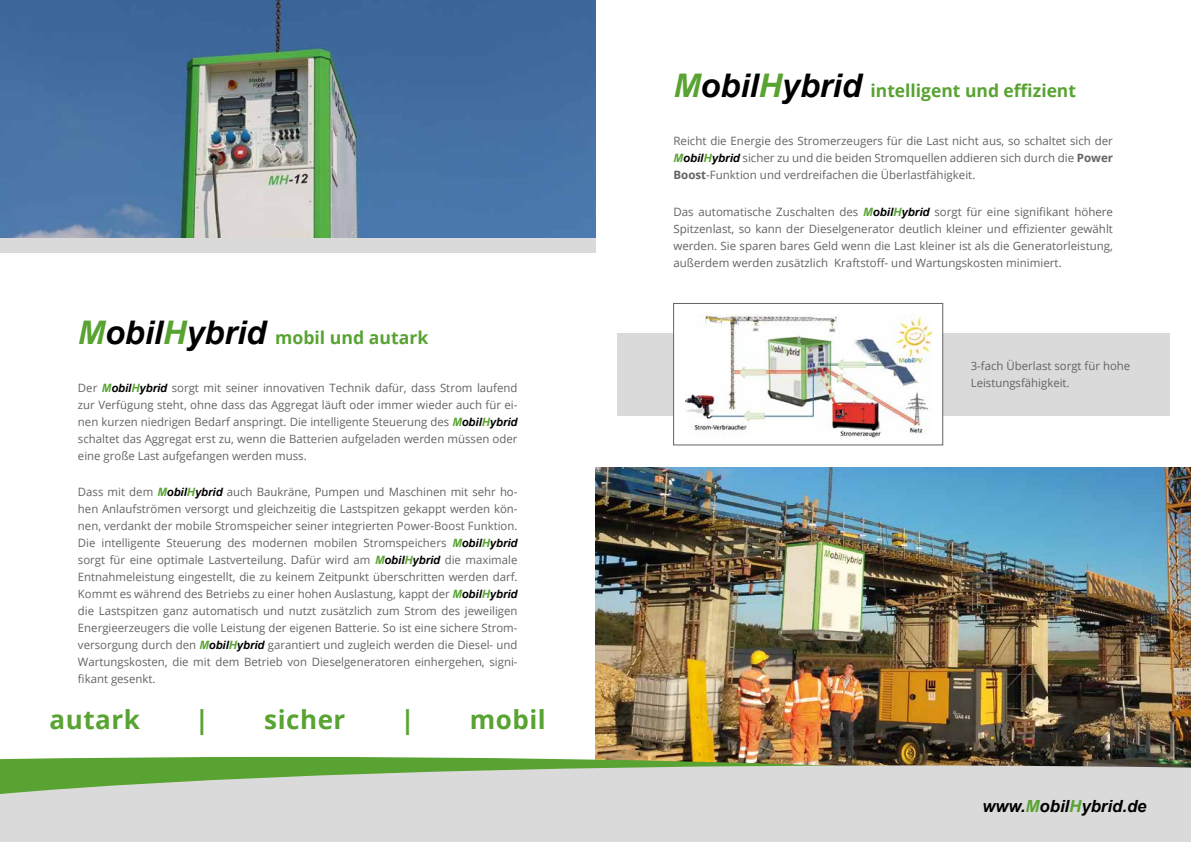
<style>
.page{position:relative;width:1191px;height:842px;background:#fff}
.page>*{position:absolute;margin:0;border:0;box-sizing:border-box;transform-origin:0 0}
.t1{font:700 26px "Open Sans";letter-spacing:.02em;color:#58a332}
.t2{font:700 17.6px "Open Sans";color:#58a332}
.t3{font:italic 700 16.7px "Arial";color:#000}
.t4{font:11.5px/17px "Open Sans";color:#646363;text-align:justify}
.s1{font-family:"Arial";font-style:italic;font-size:32.5px}
.s2{font-family:"Arial";font-style:italic;font-size:32.5px;color:#000}
.s3{font-family:"Arial";font-weight:700;font-style:italic;color:#58a332}
.s4{font-family:"Arial";font-weight:700;font-style:italic;color:#000}
.s5{font-weight:700}
.s6{color:#58a332}
</style>
<div class="page">
<img style="left:595px;top:468px;width:596px;height:289px">
<img style="left:0;top:0;width:595px;height:238px">
<div style="left:0;top:238px;width:595px;height:14px;background:#dadada"></div>
<img style="left:0;top:757px;width:1191px;height:8px">
<svg style="left:0;top:765px;width:1191px;height:77px;background:#cdd4ca"></svg>
<div style="left:617px;top:333px;width:552px;height:82px;background:#dadada"></div>
<div style="left:673px;top:303px;width:270px;height:142px;background:#fff;border:1px solid #646363"></div>
<img style="left:685px;top:314px;width:246px;height:124px">
<h2 class="t2" style="left:78px;top:325px;width:352px"><span class="s1">M</span><span class="s2">obil</span><span class="s1">H</span><span class="s2">ybrid</span> mobil und autark</h2>
<p class="t4" style="left:78px;top:379px;width:441px">Der <span class="s3">M</span><span class="s4">obil</span><span class="s3">H</span><span class="s4">ybrid</span> sorgt mit seiner innovativen Technik dafür, dass Strom laufend zur Verfügung steht, ohne dass das Aggregat läuft oder immer wieder auch für ei&shy;nen kurzen niedrigen Bedarf anspringt. Die intelligente Steuerung des <span class="s3">M</span><span class="s4">obil</span><span class="s3">H</span><span class="s4">ybrid </span>schaltet das Aggregat erst zu, wenn die Batterien aufgeladen werden müssen oder eine große Last aufgefangen werden muss.</p>
<p class="t4" style="left:78px;top:483px;width:441px">Dass mit dem <span class="s3">M</span><span class="s4">obil</span><span class="s3">H</span><span class="s4">ybrid</span> auch Baukräne, Pumpen und Maschinen mit sehr ho&shy;hen Anlaufströmen versorgt und gleichzeitig die Lastspitzen gekappt werden kön&shy;nen, verdankt der mobile Stromspeicher seiner integrierten Power-Boost Funktion.<br>Die intelligente Steuerung des modernen mobilen Stromspeichers <span class="s3">M</span><span class="s4">obil</span><span class="s3">H</span><span class="s4">ybrid </span>sorgt für eine optimale Lastverteilung. Dafür wird am <span class="s3">M</span><span class="s4">obil</span><span class="s3">H</span><span class="s4">ybrid</span> die maximale Entnahmeleistung eingestellt, die zu keinem Zeitpunkt überschritten werden darf.<br>Kommt es während des Betriebs zu einer hohen Auslastung, kappt der <span class="s3">M</span><span class="s4">obil</span><span class="s3">H</span><span class="s4">ybrid </span>die Lastspitzen ganz automatisch und nutzt zusätzlich zum Strom des jeweiligen Energieerzeugers die volle Leistung der eigenen Batterie. So ist eine sichere Strom&shy;versorgung durch den <span class="s3">M</span><span class="s4">obil</span><span class="s3">H</span><span class="s4">ybrid</span> garantiert und zugleich werden die Diesel- und Wartungskosten, die mit dem Betrieb von Dieselgeneratoren einhergehen, signi&shy;fikant gesenkt.</p>
<h1 class="t1" style="left:50px;top:701px;width:92px">autark</h1>
<h1 class="t1" style="left:195px;top:701px;width:16px">|</h1>
<h1 class="t1" style="left:264px;top:701px;width:83px">sicher</h1>
<h1 class="t1" style="left:400px;top:701px;width:16px">|</h1>
<h1 class="t1" style="left:470px;top:701px;width:78px">mobil</h1>
<h2 class="t2" style="left:673px;top:78px;width:404px"><span class="s1">M</span><span class="s2">obil</span><span class="s1">H</span><span class="s2">ybrid</span> intelligent und effizient</h2>
<p class="t4" style="left:673px;top:132px;width:441px">Reicht die Energie des Stromerzeugers für die Last nicht aus, so schaltet sich der <span class="s3">M</span><span class="s4">obil</span><span class="s3">H</span><span class="s4">ybrid</span> sicher zu und die beiden Stromquellen addieren sich durch die <span class="s5">Power Boost</span>-Funktion und verdreifachen die Überlastfähigkeit.</p>
<p class="t4" style="left:673px;top:203px;width:441px">Das automatische Zuschalten des <span class="s3">M</span><span class="s4">obil</span><span class="s3">H</span><span class="s4">ybrid</span> sorgt für eine signifikant höhere Spitzenlast, so kann der Dieselgenerator deutlich kleiner und effizienter gewählt werden. Sie sparen bares Geld wenn die Last kleiner ist als die Generatorleistung, außerdem werden zusätzlich Kraftstoff- und Wartungskosten minimiert.</p>
<p class="t4" style="left:970px;top:357px;width:161px">3-fach Überlast sorgt für hohe<br>Leistungsfähigkeit.</p>
<h3 class="t3" style="left:982px;top:795px;width:166px">www.<span class="s6">M</span>obil<span class="s6">H</span>ybrid.de</h3>
</div>
